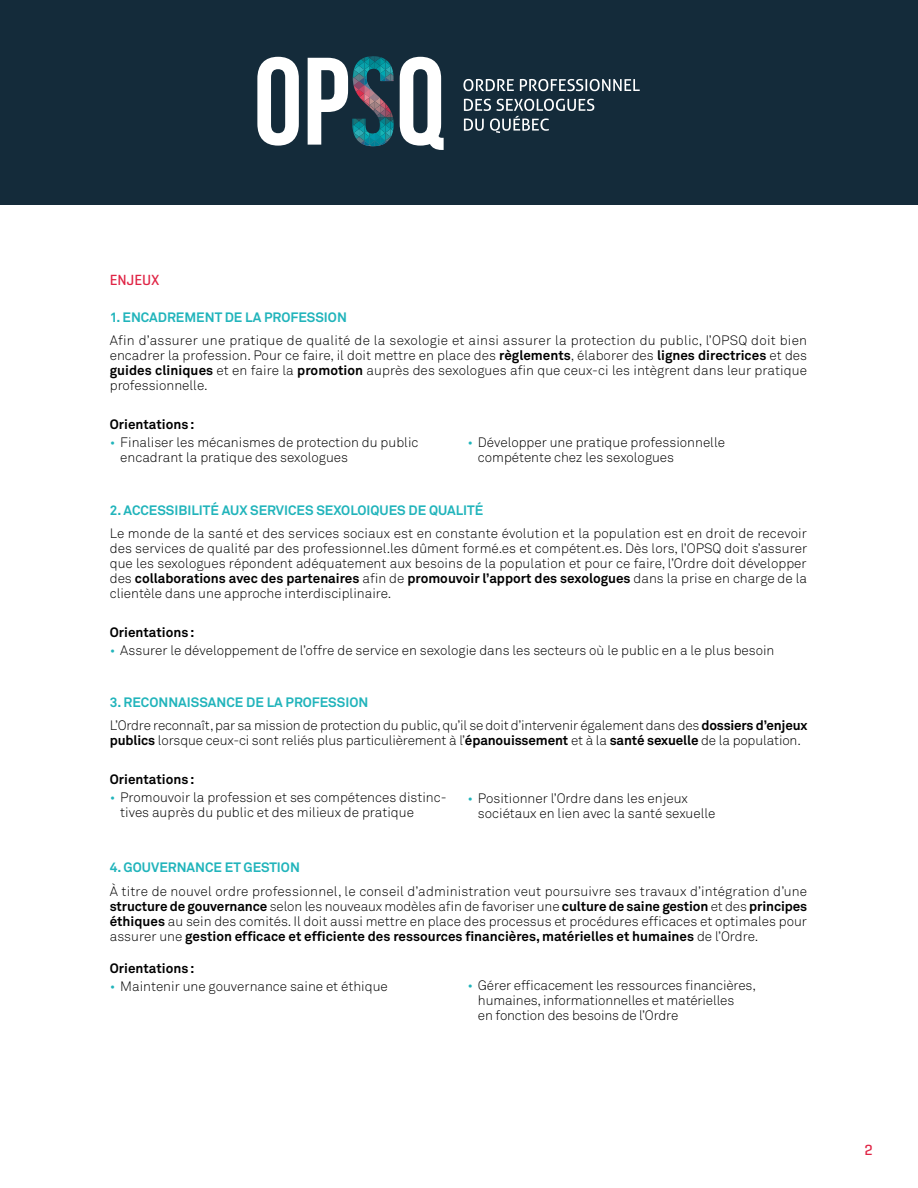
<style>
.page{position:relative;width:918px;height:1188px;background:#fff}
.page>*{position:absolute;margin:0;border:0;box-sizing:border-box;transform-origin:0 0}
.t1{font:500 15px "Geogrotesque";color:#e02445}
.t2{font:13.5px/15px "Akkurat Light Pro";color:#000}
.t3{font:700 13.5px "Akkurat Pro";color:#000}
.t4{font:700 13.5px "Akkurat Pro";color:#21b4bb}
.t5{font:700 13.5px "Akkurat";color:#000}
.s1{font-family:"Akkurat Pro";font-weight:700}
.s2{color:#21b4bb}
.s3{font-family:"Akkurat Light Pro";font-weight:400}
</style>
<div class="page">
<div style="left:0;top:0;width:918px;height:204px;background:#142b3a"></div>
<svg style="left:257px;top:57px;width:42px;height:89px"></svg>
<svg style="left:400px;top:57px;width:44px;height:93px"></svg>
<svg style="left:308px;top:56px;width:86px;height:90px"></svg>
<svg style="left:463px;top:79px;width:51px;height:12px"></svg>
<svg style="left:520px;top:79px;width:120px;height:12px"></svg>
<svg style="left:464px;top:99px;width:130px;height:34px"></svg>
<p class="t1" style="left:110px;top:271px;width:51px">ENJEUX</p>
<p class="t4" style="left:110px;top:308px;width:239px">1. ENCADREMENT DE LA PROFESSION</p>
<p class="t2" style="left:110px;top:333px;width:699px;text-align:justify">Afin d’assurer une pratique de qualité de la sexologie et ainsi assurer la protection du public, l’OPSQ doit bien encadrer la profession. Pour ce faire, il doit mettre en place des <span class="s1">règlements</span>, élaborer des <span class="s1">lignes directrices</span> et des <span class="s1">guides cliniques</span> et en faire la <span class="s1">promotion</span> auprès des sexologues afin que ceux-ci les intègrent dans leur pratique professionnelle.</p>
<p class="t5" style="left:110px;top:416px;width:86px">Orientations:</p>
<p class="t2" style="left:120px;top:435px;width:300px;text-indent:-11px"><span class="s2">•</span> Finaliser les mécanismes de protection du public encadrant la pratique des sexologues</p>
<p class="t2" style="left:478px;top:435px;width:249px;text-indent:-11px"><span class="s2">•</span> Développer une pratique professionnelle compétente chez les sexologues</p>
<p class="t4" style="left:110px;top:502px;width:375px">2. ACCESSIBILITÉ AUX SERVICES SEXOLOIQUES DE QUALITÉ</p>
<p class="t2" style="left:110px;top:526px;width:699px;text-align:justify">Le monde de la santé et des services sociaux est en constante évolution et la population est en droit de recevoir des services de qualité par des professionnel.les dûment formé.es et compétent.es. Dès lors, l’OPSQ doit s’assurer que les sexologues répondent adéquatement aux besoins de la population et pour ce faire, l’Ordre doit développer</p>
<p class="t3" style="left:110px;top:570px;width:699px"><span class="s3">des</span> collaborations avec des partenaires <span class="s3">afin de</span> promouvoir l’apport des sexologues <span class="s3">dans la prise en charge de la</span></p>
<p class="t2" style="left:110px;top:586px;width:283px">clientèle dans une approche interdisciplinaire.</p>
<p class="t5" style="left:110px;top:624px;width:86px">Orientations:</p>
<p class="t2" style="left:110px;top:643px;width:666px"><span class="s2">•</span> Assurer le développement de l’offre de service en sexologie dans les secteurs où le public en a le plus besoin</p>
<p class="t4" style="left:110px;top:694px;width:260px">3. RECONNAISSANCE DE LA PROFESSION</p>
<p class="t2" style="left:110px;top:718px;width:699px">L’Ordre reconnaît, par sa mission de protection du public, qu’il se doit d’intervenir également dans des <span class="s1">dossiers d’enjeux publics</span> lorsque ceux-ci sont reliés plus particulièrement à l’<span class="s1">épanouissement</span> et à la <span class="s1">santé sexuelle</span> de la population.</p>
<p class="t5" style="left:110px;top:771px;width:86px">Orientations:</p>
<p class="t2" style="left:120px;top:790px;width:328px;text-indent:-11px"><span class="s2">•</span> Promouvoir la profession et ses compétences distinc&shy;tives auprès du public et des milieux de pratique</p>
<p class="t2" style="left:478px;top:791px;width:239px;text-indent:-11px"><span class="s2">•</span> Positionner l’Ordre dans les enjeux sociétaux en lien avec la santé sexuelle</p>
<p class="t4" style="left:110px;top:859px;width:192px">4. GOUVERNANCE ET GESTION</p>
<p class="t2" style="left:110px;top:884px;width:699px">À titre de nouvel ordre professionnel, le conseil d’administration veut poursuivre ses travaux d’intégration d’une</p>
<p class="t3" style="left:110px;top:898px;width:699px">structure de gouvernance <span class="s3">selon les nouveaux modèles afin de favoriser une</span> culture de saine gestion <span class="s3">et des</span> principes</p>
<p class="t2" style="left:110px;top:914px;width:699px"><span class="s1">éthiques</span> au sein des comités. Il doit aussi mettre en place des processus et procédures efficaces et optimales pour</p>
<p class="t3" style="left:110px;top:928px;width:650px"><span class="s3">assurer une</span> gestion efficace et efficiente des ressources financières, matérielles et humaines <span class="s3">de l’Ordre.</span></p>
<p class="t5" style="left:110px;top:960px;width:86px">Orientations:</p>
<p class="t2" style="left:110px;top:979px;width:280px"><span class="s2">•</span> Maintenir une gouvernance saine et éthique</p>
<p class="t2" style="left:478px;top:978px;width:279px;text-indent:-11px"><span class="s2">•</span> Gérer efficacement les ressources financières, humaines, informationnelles et matérielles<br>en fonction des besoins de l’Ordre</p>
<p class="t1" style="left:864px;top:1141px;width:10px">2</p>
</div>
